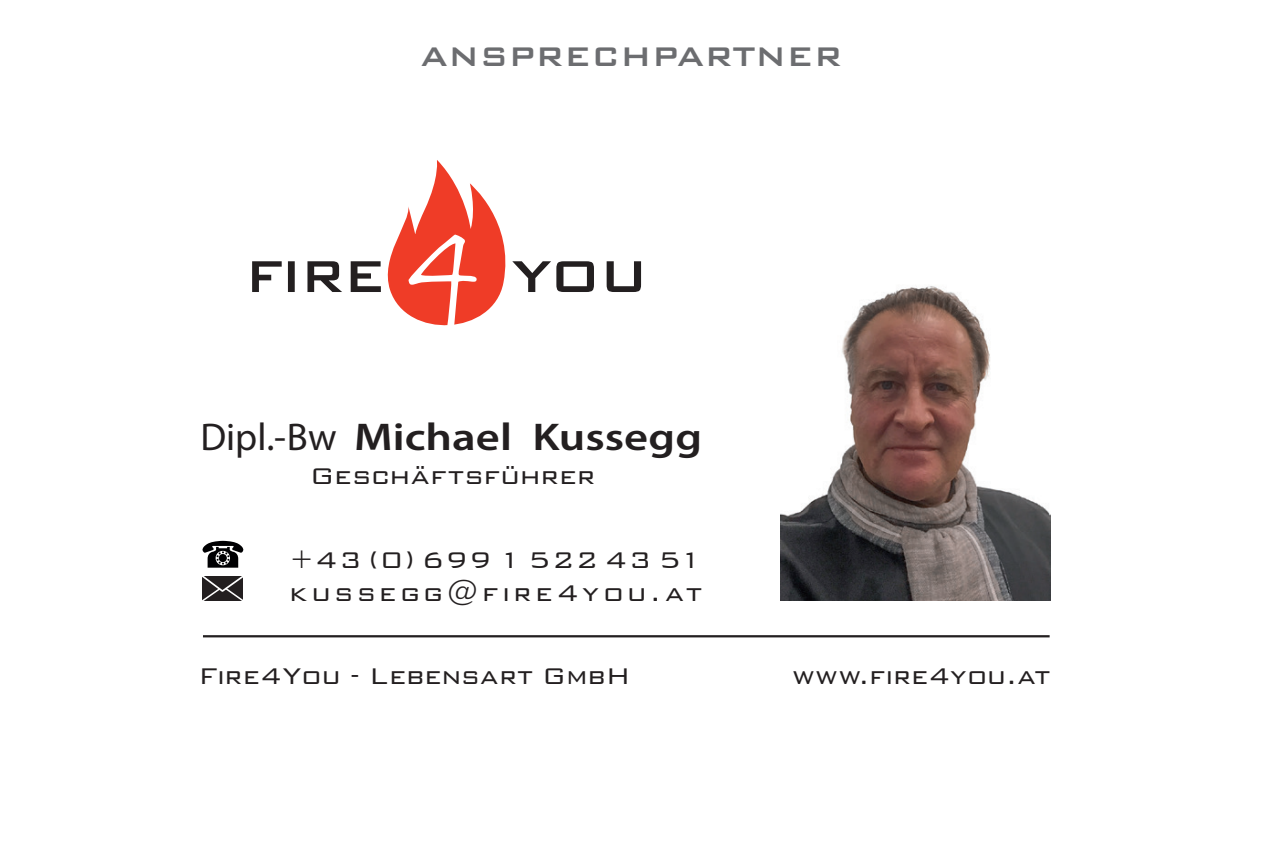
<style>
.page{position:relative;width:1263px;height:855px;background:#fff}
.page>*{position:absolute;margin:0;border:0;box-sizing:border-box;transform-origin:0 0}
.t1{font:600 38.85px "Myriad Pro";color:#231f20;scale:1.2 1}
.t2{font:500 36px "Bank Gothic BT";color:#6c6d70}
.t3{font:300 30.3px "Bank Gothic BT";letter-spacing:.01em;color:#231f20}
.t4{font:300 30.3px "Bank Gothic BT";letter-spacing:.11em;color:#231f20}
.t5{font:300 30.3px "Bank Gothic BT";letter-spacing:.04em;color:#231f20}
.s1{font-weight:400}
</style>
<div class="page">
<svg style="left:202px;top:541px;width:41px;height:26px"></svg>
<img style="left:780px;top:286px;width:270px;height:315px">
<hr style="left:204px;top:635px;width:844px;height:2px;background:#231f20">
<svg style="left:202px;top:576px;width:41px;height:25px"></svg>
<svg style="left:252px;top:160px;width:389px;height:166px"></svg>
<p class="t2" style="left:420px;top:37px;width:424px">ANSPRECHPARTNER</p>
<p class="t1" style="left:200px;top:412px;width:420px"><span class="s1">Dipl.-Bw</span> Michael Kussegg</p>
<p class="t3" style="left:310px;top:459px;width:287px">Geschäftsführer</p>
<p class="t5" style="left:289px;top:543px;width:414px">+43 (0) 699 1 522 43 51</p>
<p class="t4" style="left:289px;top:576px;width:414px">kussegg@fire4you.at</p>
<p class="t3" style="left:199px;top:659px;width:433px">Fire4You - Lebensart GmbH</p>
<p class="t3" style="left:793px;top:659px;width:259px">www.fire4you.at</p>
</div>
